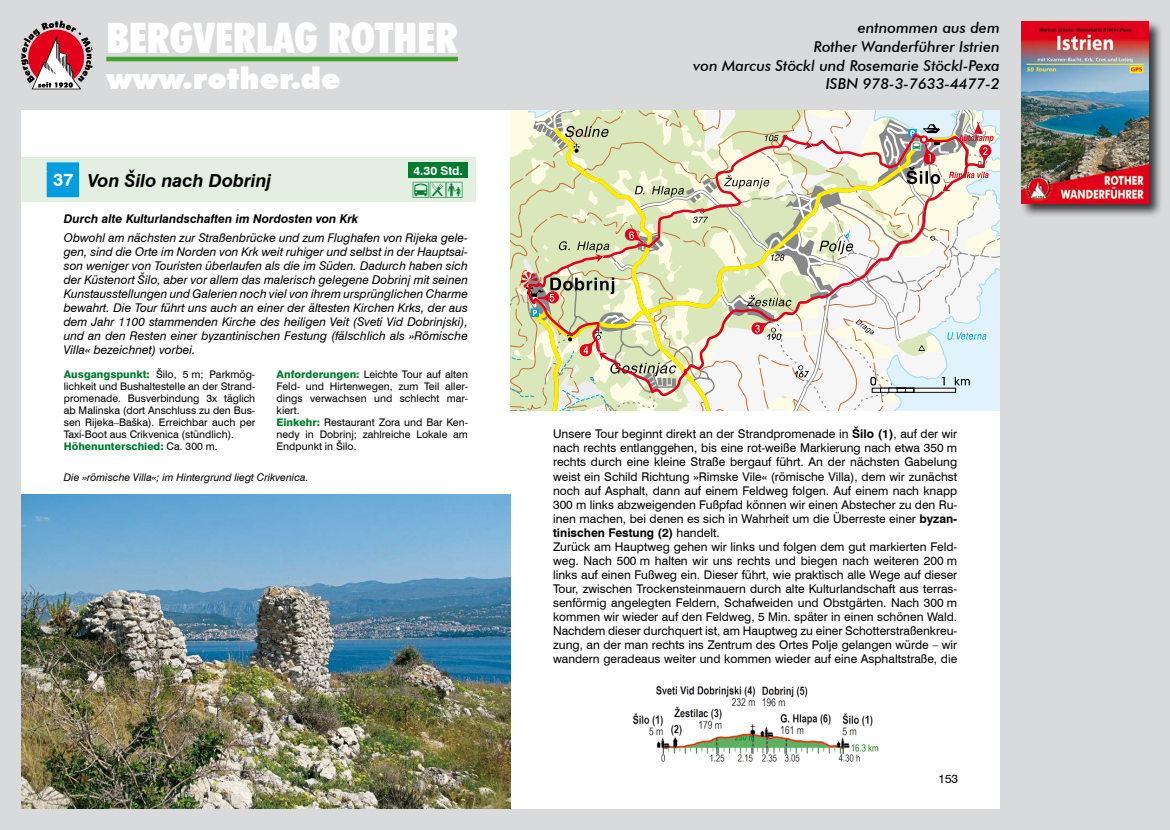
<style>
.page{position:relative;width:1170px;height:830px;background:#fff}
.page>*{position:absolute;margin:0;border:0;box-sizing:border-box;transform-origin:0 0}
.t1{font:900 condensed 42px "Futura BT";color:#fff}
.t2{font:900 30px "Futura BT";color:#fff}
.t3{font:22.5px "wb font";color:#007c30}
.t4{font:italic 700 18px "Swiss 721 BT";color:#000}
.t5{font:italic 500 15px/18.9px "Futura BT";color:#000;text-align:right}
.t6{font:12px/14.1px "Swiss 721 BT";color:#000}
.t7{font:italic 12px/14.1px "Swiss 721 BT";color:#000;text-align:justify}
.t8{font:italic 700 12px "Swiss 721 BT";color:#000}
.t9{font:700 12px "Swiss 721 BT";color:#fff}
.t10{font:10.5px/12px "Swiss 721 BT";color:#000}
.t11{font:italic 10.5px "Swiss 721 BT";color:#000}
.s1{font-style:normal;color:#fff}
.s2{font-weight:800;color:#007c30}
.s3{font-weight:700}
</style>
<div class="page">
<div style="left:0;top:0;width:1169px;height:829px;background:#d9dadb"></div>
<svg style="left:21px;top:21px;width:72px;height:68px"></svg>
<hr style="left:106px;top:57px;width:352px;height:4px;background:#44a12b">
<div style="left:21px;top:111px;width:978px;height:697px;background:#fff"></div>
<div style="left:21px;top:157px;width:455px;height:45px;background:#e2efe1"></div>
<svg style="left:46px;top:162px;width:33px;height:36px"></svg>
<div style="left:408px;top:162px;width:60px;height:16px;background:#007c30"></div>
<img style="left:21px;top:494px;width:489px;height:314px">
<svg style="left:510px;top:111px;width:483px;height:300px"></svg>
<img style="left:632px;top:685px;width:246px;height:76px">
<div style="left:1019px;top:19px;width:143px;height:199px;background:#000;opacity:.75"></div>
<img style="left:1020px;top:21px;width:128px;height:182px">
<h1 class="t1" style="left:106px;top:12px;width:353px">BERGVERLAG ROTHER</h1>
<h2 class="t2" style="left:106px;top:60px;width:236px">www.rother.de</h2>
<h3 class="t4" style="left:53px;top:169px;width:220px"><span class="s1">37</span> Von Šilo nach Dobrinj</h3>
<p class="t9" style="left:413px;top:163px;width:51px">4.30 Std.</p>
<h3 class="t3" style="left:413px;top:182px;width:52px">8C7</h3>
<p class="t8" style="left:64px;top:211px;width:296px">Durch alte Kulturlandschaften im Nordosten von Krk</p>
<p class="t7" style="left:64px;top:230px;width:405px">Obwohl am nächsten zur Straßenbrücke und zum Flughafen von Rijeka gele&shy;gen, sind die Orte im Norden von Krk weit ruhiger und selbst in der Hauptsai&shy;son weniger von Touristen überlaufen als die im Süden. Dadurch haben sich der Küstenort Šilo, aber vor allem das malerisch gelegene Dobrinj mit seinen Kunstausstellungen und Galerien noch viel von ihrem ursprünglichen Charme bewahrt. Die Tour führt uns auch an einer der ältesten Kirchen Krks, der aus dem Jahr 1100 stammenden Kirche des heiligen Veit (Sveti Vid Dobrinjski), und an den Resten einer byzantinischen Festung (fälschlich als »Römische Villa« bezeichnet) vorbei.</p>
<p class="t10" style="left:64px;top:368px;width:193px"><span class="s2">Ausgangspunkt:</span> Šilo, 5 m; Parkmög&shy;lichkeit und Bushaltestelle an der Strand&shy;promenade. Busverbindung 3x täglich ab Malinska (dort Anschluss zu den Bus&shy;sen Rijeka–Baška). Erreichbar auch per Taxi-Boot aus Crikvenica (stündlich).<br><span class="s2">Höhenunterschied:</span> Ca. 300 m.</p>
<p class="t10" style="left:276px;top:368px;width:193px"><span class="s2">Anforderungen:</span> Leichte Tour auf alten<br>Feld- und Hirtenwegen, zum Teil aller&shy;dings verwachsen und schlecht mar&shy;kiert.<br><span class="s2">Einkehr:</span> Restaurant Zora und Bar Ken&shy;nedy in Dobrinj; zahlreiche Lokale am<br>Endpunkt in Šilo.</p>
<p class="t11" style="left:64px;top:470px;width:246px">Die »römische Villa«; im Hintergrund liegt Crikvenica.</p>
<p class="t5" style="left:693px;top:18px;width:308px">entnommen aus dem<br>Rother Wanderführer Istrien<br>von Marcus Stöckl und Rosemarie Stöckl-Pexa<br>ISBN 978-3-7633-4477-2</p>
<p class="t6" style="left:553px;top:427px;width:405px">Unsere Tour beginnt direkt an der Strandpromenade in <span class="s3">Šilo (1)</span>, auf der wir nach rechts entlanggehen, bis eine rot-weiße Markierung nach etwa 350 m rechts durch eine kleine Straße bergauf führt. An der nächsten Gabelung weist ein Schild Richtung »Rimske Vile« (römische Villa), dem wir zunächst noch auf Asphalt, dann auf einem Feldweg folgen. Auf einem nach knapp 300 m links abzweigenden Fußpfad können wir einen Abstecher zu den Ru&shy;inen machen, bei denen es sich in Wahrheit um die Überreste einer <span class="s3">byzan&shy;tinischen Festung (2)</span> handelt.<br>Zurück am Hauptweg gehen wir links und folgen dem gut markierten Feld&shy;weg. Nach 500 m halten wir uns rechts und biegen nach weiteren 200 m links auf einen Fußweg ein. Dieser führt, wie praktisch alle Wege auf dieser Tour, zwischen Trockensteinmauern durch alte Kulturlandschaft aus terras&shy;senförmig angelegten Feldern, Schafweiden und Obstgärten. Nach 300 m kommen wir wieder auf den Feldweg, 5 Min. später in einen schönen Wald.<br>Nachdem dieser durchquert ist, am Hauptweg zu einer Schotterstraßenkreu&shy;zung, an der man rechts ins Zentrum des Ortes Polje gelangen würde – wir wandern geradeaus weiter und kommen wieder auf eine Asphaltstraße, die</p>
<p class="t6" style="left:938px;top:771px;width:21px">153</p>
</div>
